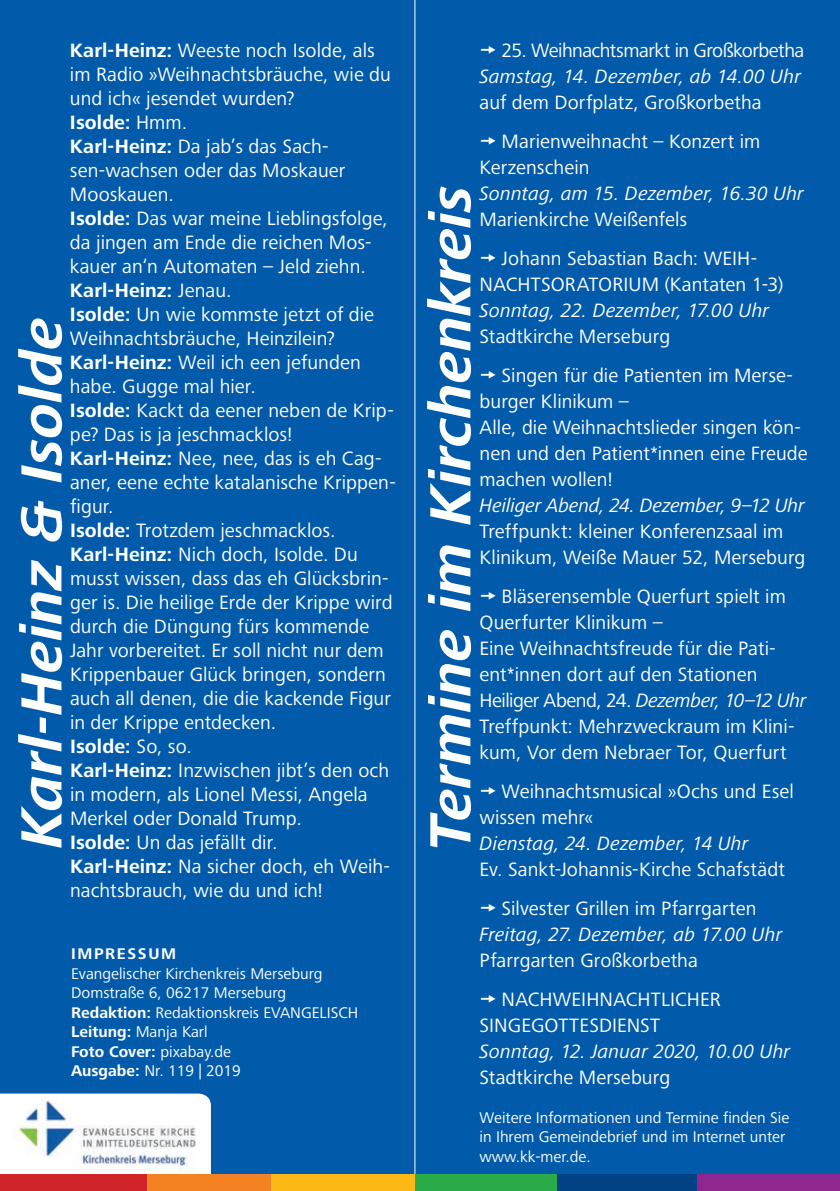
<style>
.page{position:relative;width:840px;height:1191px;background:#fff}
.page>*{position:absolute;margin:0;border:0;box-sizing:border-box;transform-origin:0 0}
.t1{font:20px/24px "Frutiger Next Pro";letter-spacing:.005em;color:#fff}
.t2{font:italic 20px "Frutiger Next Pro";letter-spacing:.005em;color:#fff}
.t3{font:700 20px "Frutiger Next Pro";letter-spacing:.005em;color:#fff}
.t4{font:20px "Frutiger Next Pro";letter-spacing:-.025em;color:#fff}
.t5{font:italic 20px "Frutiger Next Pro";letter-spacing:-.015em;color:#fff}
.t6{font:20px "Frutiger Next Pro";letter-spacing:-.03em;color:#fff}
.t7{font:16px/19.6px "Frutiger Next Pro";color:#fff}
.t8{font:700 16px "Frutiger Next Pro";color:#fff}
.t9{font:700 16px "Frutiger Next Pro";letter-spacing:.1em;color:#fff}
.s1{font-weight:700}
.s2{font-weight:400}
.s3{font-style:italic}
</style>
<div class="page">
<div style="left:0;top:0;width:839px;height:1191px;background:#015aaa"></div>
<hr style="left:414px;top:0;width:1px;height:1191px;background:#fff">
<svg style="left:0;top:1093px;width:211px;height:81px;background:#edf3f9"></svg>
<div style="left:130px;top:1174px;width:143px;height:17px;background:#f58220"></div>
<div style="left:413px;top:1174px;width:144px;height:17px;background:#29ab4a"></div>
<img style="left:11px;top:1096px;width:193px;height:77px">
<div style="left:271px;top:1174px;width:143px;height:17px;background:#fcb814"></div>
<div style="left:557px;top:1174px;width:140px;height:17px;background:#014285"></div>
<div style="left:697px;top:1174px;width:142px;height:17px;background:#90268f"></div>
<div style="left:0;top:1174px;width:146px;height:17px;background:#d1232a"></div>
<svg style="left:18px;top:318px;width:44px;height:530px"></svg>
<svg style="left:427px;top:186px;width:44px;height:661px"></svg>
<p class="t1" style="left:70px;top:38px;width:322px"><span class="s1">Karl-Heinz:</span> Weeste noch Isolde, als im Radio »Weihnachtsbräuche, wie du und ich« jesendet wurden?</p>
<p class="t3" style="left:70px;top:111px;width:118px">Isolde: <span class="s2">Hmm.</span></p>
<p class="t1" style="left:70px;top:134px;width:277px"><span class="s1">Karl-Heinz:</span> Da jab’s das Sach&shy;sen-wachsen oder das Moskauer<br>Mooskauen.</p>
<p class="t1" style="left:70px;top:206px;width:319px"><span class="s1">Isolde:</span> Das war meine Lieblingsfolge, da jingen am Ende die reichen Mos&shy;kauer an‘n Automaten – Jeld ziehn.</p>
<p class="t3" style="left:70px;top:279px;width:163px">Karl-Heinz: <span class="s2">Jenau.</span></p>
<p class="t1" style="left:70px;top:302px;width:305px"><span class="s1">Isolde:</span> Un wie kommste jetzt of die<br>Weihnachtsbräuche, Heinzilein?</p>
<p class="t1" style="left:70px;top:350px;width:292px"><span class="s1">Karl-Heinz:</span> Weil ich een jefunden habe. Gugge mal hier.</p>
<p class="t1" style="left:70px;top:398px;width:325px"><span class="s1">Isolde:</span> Kackt da eener neben de Krip&shy;pe? Das is ja jeschmacklos!</p>
<p class="t1" style="left:70px;top:446px;width:327px"><span class="s1">Karl-Heinz:</span> Nee, nee, das is eh Cag&shy;aner, eene echte katalanische Krippen&shy;figur.</p>
<p class="t1" style="left:70px;top:518px;width:267px"><span class="s1">Isolde:</span> Trotzdem jeschmacklos.</p>
<p class="t1" style="left:70px;top:542px;width:324px"><span class="s1">Karl-Heinz:</span> Nich doch, Isolde. Du musst wissen, dass das eh Glücksbrin&shy;ger is. Die heilige Erde der Krippe wird durch die Düngung fürs kommende Jahr vorbereitet. Er soll nicht nur dem Krippenbauer Glück bringen, sondern auch all denen, die die kackende Figur in der Krippe entdecken.</p>
<p class="t3" style="left:70px;top:735px;width:123px">Isolde: <span class="s2">So, so.</span></p>
<p class="t1" style="left:70px;top:758px;width:320px"><span class="s1">Karl-Heinz:</span> Inzwischen jibt’s den och in modern, als Lionel Messi, Angela<br>Merkel oder Donald Trump.</p>
<p class="t1" style="left:70px;top:830px;width:209px"><span class="s1">Isolde:</span> Un das jefällt dir.</p>
<p class="t1" style="left:70px;top:854px;width:321px"><span class="s1">Karl-Heinz:</span> Na sicher doch, eh Weih&shy;nachtsbrauch, wie du und ich!</p>
<p class="t9" style="left:71px;top:944px;width:106px">IMPRESSUM</p>
<p class="t7" style="left:71px;top:963px;width:253px">Evangelischer Kirchenkreis Merseburg</p>
<p class="t7" style="left:71px;top:983px;width:216px">Domstraße 6, 06217 Merseburg</p>
<p class="t7" style="left:71px;top:1002px;width:288px"><span class="s1">Redaktion:</span> Redaktionskreis EVANGELISCH<br><span class="s1">Leitung:</span> Manja Karl</p>
<p class="t8" style="left:71px;top:1042px;width:161px">Foto Cover: <span class="s2">pixabay.de</span></p>
<p class="t7" style="left:71px;top:1061px;width:171px"><span class="s1">Ausgabe:</span> Nr. 119 | 2019</p>
<p class="t6" style="left:501px;top:38px;width:304px">25. Weihnachtsmarkt in Großkorbetha</p>
<p class="t2" style="left:479px;top:64px;width:323px">Samstag, 14. Dezember, ab 14.00 Uhr</p>
<p class="t1" style="left:479px;top:90px;width:283px">auf dem Dorfplatz, Großkorbetha</p>
<p class="t1" style="left:479px;top:128px;width:282px;line-height:26px;text-indent:22px">Marienweihnacht – Konzert im<br>Kerzenschein</p>
<p class="t2" style="left:479px;top:181px;width:326px">Sonntag, am 15. Dezember, 16.30 Uhr</p>
<p class="t1" style="left:479px;top:207px;width:209px">Marienkirche Weißenfels</p>
<p class="t1" style="left:479px;top:245px;width:305px;line-height:26px;text-align:center">Johann Sebastian Bach: WEIH-<br>NACHTSORATORIUM (Kantaten 1-3)</p>
<p class="t2" style="left:479px;top:298px;width:291px">Sonntag, 22. Dezember, 17.00 Uhr</p>
<p class="t1" style="left:479px;top:324px;width:192px">Stadtkirche Merseburg</p>
<p class="t1" style="left:479px;top:362px;width:315px;line-height:26px;text-indent:22px">Singen für die Patienten im Merse&shy;burger Klinikum –</p>
<p class="t1" style="left:479px;top:414px;width:329px;line-height:26px">Alle, die Weihnachtslieder singen kön&shy;nen und den Patient*innen eine Freude machen wollen!</p>
<p class="t5" style="left:479px;top:493px;width:326px">Heiliger Abend, 24. Dezember, 9–12 Uhr</p>
<p class="t1" style="left:479px;top:518px;width:327px;line-height:26px">Treffpunkt: kleiner Konferenzsaal im<br>Klinikum, Weiße Mauer 52, Merseburg</p>
<p class="t1" style="left:479px;top:583px;width:307px;line-height:26px;text-indent:22px">Bläserensemble Querfurt spielt im<br>Querfurter Klinikum –</p>
<p class="t1" style="left:479px;top:635px;width:297px;line-height:26px">Eine Weihnachtsfreude für die Pati&shy;ent*innen dort auf den Stationen</p>
<p class="t4" style="left:479px;top:688px;width:328px">Heiliger Abend, 24. <span class="s3">Dezember, 10–12 Uhr</span></p>
<p class="t1" style="left:479px;top:713px;width:316px;line-height:26px">Treffpunkt: Mehrzweckraum im Klini&shy;kum, Vor dem Nebraer Tor, Querfurt</p>
<p class="t1" style="left:479px;top:778px;width:315px;line-height:26px;text-indent:22px">Weihnachtsmusical »Ochs und Esel wissen mehr«</p>
<p class="t2" style="left:479px;top:831px;width:270px">Dienstag, 24. Dezember, 14 Uhr</p>
<p class="t1" style="left:479px;top:857px;width:306px">Ev. Sankt-Johannis-Kirche Schafstädt</p>
<p class="t1" style="left:501px;top:896px;width:256px">Silvester Grillen im Pfarrgarten</p>
<p class="t2" style="left:479px;top:922px;width:304px">Freitag, 27. Dezember, ab 17.00 Uhr</p>
<p class="t1" style="left:479px;top:948px;width:220px">Pfarrgarten Großkorbetha</p>
<p class="t1" style="left:501px;top:987px;width:220px">NACHWEIHNACHTLICHER</p>
<p class="t1" style="left:479px;top:1013px;width:182px">SINGEGOTTESDIENST</p>
<p class="t2" style="left:479px;top:1039px;width:312px">Sonntag, 12. Januar 2020, 10.00 Uhr</p>
<p class="t1" style="left:479px;top:1065px;width:192px">Stadtkirche Merseburg</p>
<p class="t7" style="left:479px;top:1107px;width:311px">Weitere Informationen und Termine finden Sie</p>
<p class="t7" style="left:479px;top:1127px;width:307px">in Ihrem Gemeindebrief und im Internet unter</p>
<p class="t7" style="left:479px;top:1146px;width:112px">www.kk-mer.de.</p>
</div>
